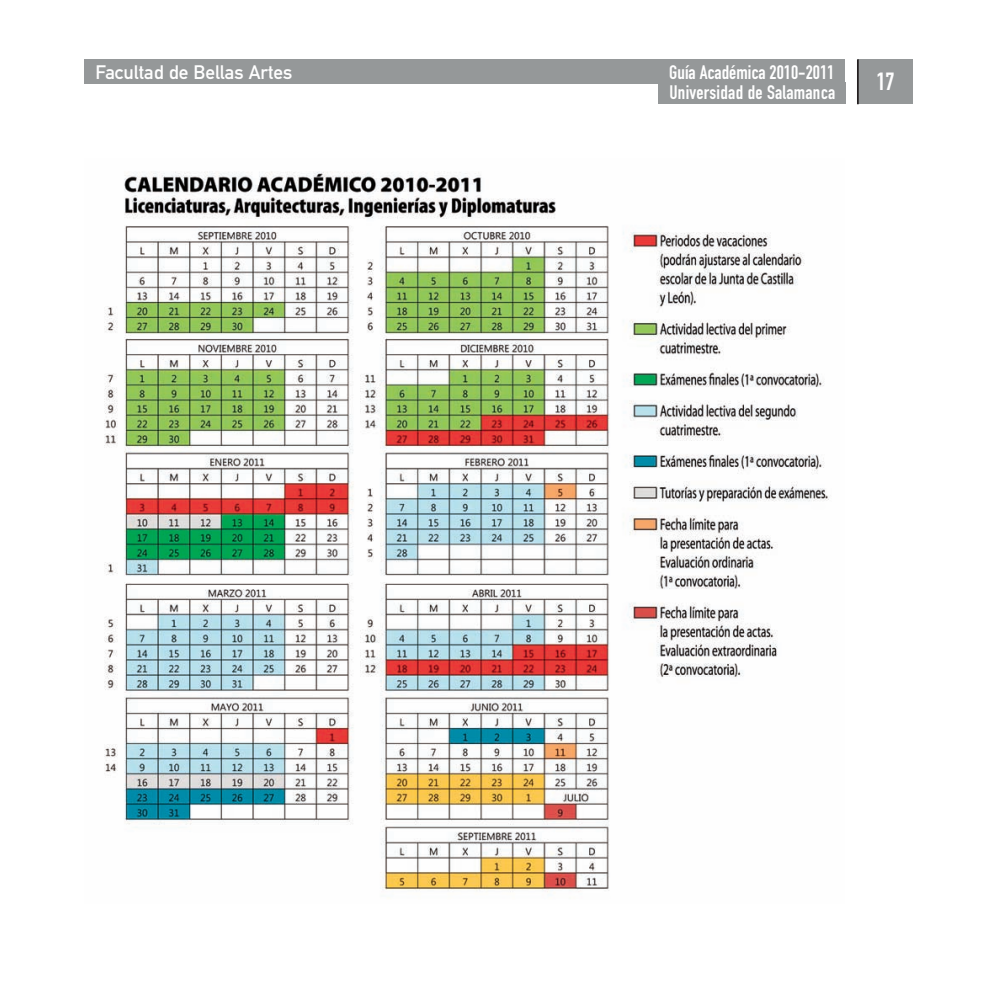
<style>
.page{position:relative;width:993px;height:993px;background:#fff}
.page>*{position:absolute;margin:0;border:0;box-sizing:border-box;transform-origin:0 0}
.t1{font:24.5px "DIN Engschrift Alternate";color:#fff}
.t2{font:19.25px/19.2px "DIN Engschrift Alternate";letter-spacing:.01em;color:#fff}
.t3{font:19.25px "DIN Mittelschrift";color:#fff}
</style>
<div class="page">
<div style="left:858px;top:59px;width:54px;height:45px;background:#959899"></div>
<hr style="left:856px;top:59px;width:2px;height:45px;background:#231f20">
<div style="left:85px;top:59px;width:759px;height:25px;background:#959899"></div>
<div style="left:658px;top:83px;width:186px;height:21px;background:#959899"></div>
<img style="left:104px;top:171px;width:725px;height:721px">
<p class="t3" style="left:95px;top:66px;width:198px">Facultad de Bellas Artes</p>
<p class="t2" style="left:669px;top:65px;width:167px">Guía Académica 2010-2011<br>Universidad de Salamanca</p>
<p class="t1" style="left:876px;top:73px;width:20px">17</p>
</div>
